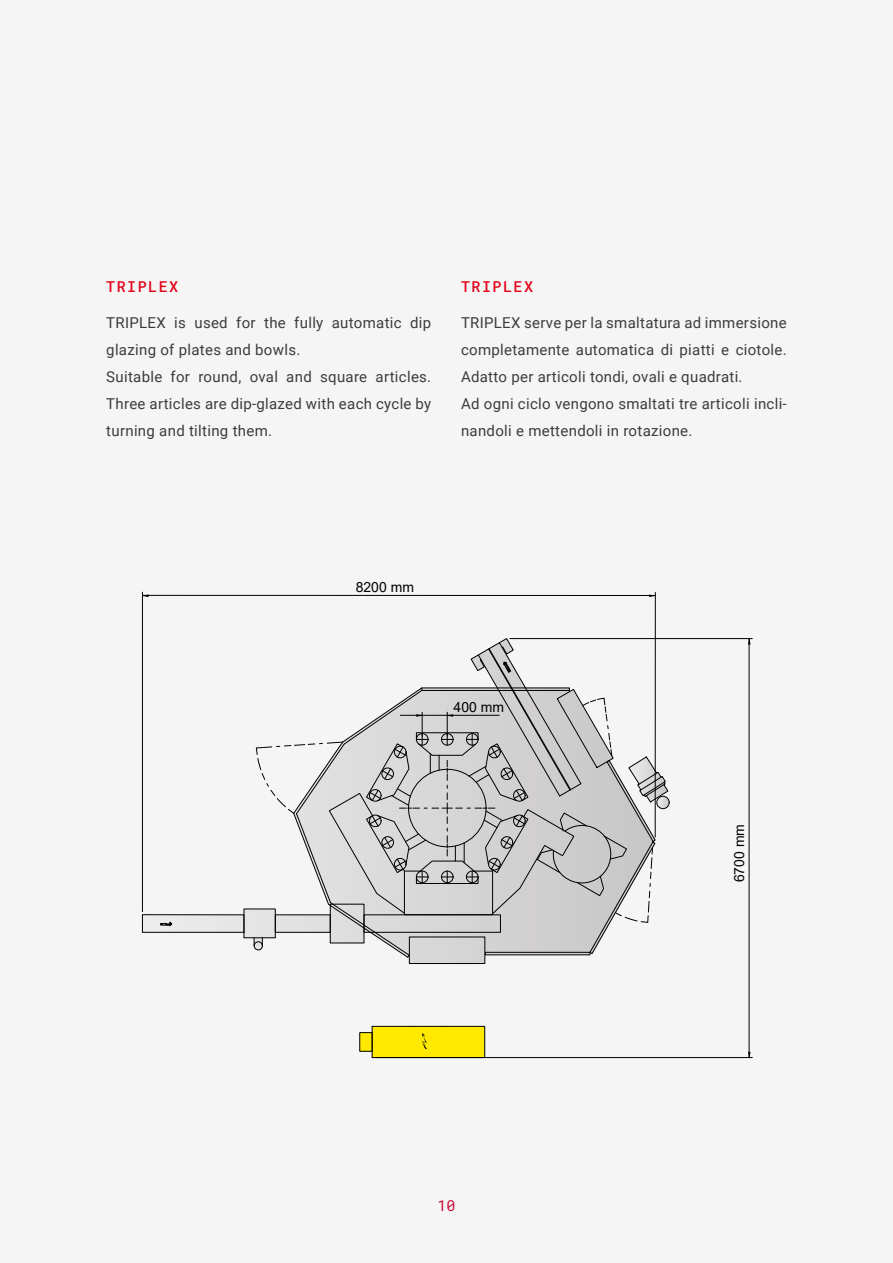
<style>
.page{position:relative;width:893px;height:1263px;background:#f5f5f5}
.page>*{position:absolute;margin:0;border:0;box-sizing:border-box;transform-origin:0 0}
.t1{font:15px/27px "Roboto";letter-spacing:.02em;color:#3c3c3a}
.t2{font:500 15px "Roboto Mono";letter-spacing:.1em;color:#e3061b}
.t3{font:15px "Roboto Mono";color:#cc1139}
.t4{font:13.95px "Arial";color:#000}
</style>
<div class="page">
<svg style="left:169px;top:908px;width:317px;height:55px"></svg>
<div style="left:142px;top:914px;width:102px;height:19px;border:1px solid #000"></div>
<div style="left:409px;top:937px;width:76px;height:27px;border:1px solid #000"></div>
<div style="left:360px;top:1026px;width:125px;height:31px;background:#ffe900"></div>
<hr style="left:372px;top:1057px;width:113px;height:1px;background:#000">
<hr style="left:410px;top:1026px;width:37px;height:1px;background:#000">
<div style="left:359px;top:1032px;width:13px;height:19px;border:1px solid #000"></div>
<hr style="left:372px;top:1026px;width:1px;height:31px;background:#000">
<hr style="left:447px;top:1026px;width:38px;height:1px;background:#000">
<svg style="left:160px;top:922px;width:12px;height:4px"></svg>
<hr style="left:142px;top:592px;width:1px;height:320px;background:#000">
<hr style="left:655px;top:592px;width:1px;height:245px;background:#000">
<hr style="left:143px;top:595px;width:512px;height:1px;background:#000">
<hr style="left:510px;top:638px;width:242px;height:1px;background:#000">
<hr style="left:375px;top:1057px;width:377px;height:1px;background:#000">
<hr style="left:749px;top:639px;width:1px;height:418px;background:#000">
<svg style="left:143px;top:594px;width:6px;height:3px"></svg>
<svg style="left:254px;top:638px;width:415px;height:320px"></svg>
<p class="t2" style="left:106px;top:276px;width:73px">TRIPLEX</p>
<p class="t1" style="left:106px;top:308px;width:326px">TRIPLEX is used for the fully automatic dip glazing of plates and bowls.<br>Suitable for round, oval and square articles.<br>Three articles are dip-glazed with each cycle by turning and tilting them.</p>
<p class="t2" style="left:461px;top:276px;width:73px">TRIPLEX</p>
<p class="t1" style="left:461px;top:308px;width:327px">TRIPLEX serve per la smaltatura ad immersione completamente automatica di piatti e ciotole.<br>Adatto per articoli tondi, ovali e quadrati.<br>Ad ogni ciclo vengono smaltati tre articoli incli&shy;nandoli e mettendoli in rotazione.</p>
<p class="t4" style="left:356px;top:577px;width:60px">8200 mm</p>
<p class="t4" style="left:454px;top:697px;width:52px">400 mm</p>
<p class="t4" style="left:730px;top:882px;width:60px;rotate:-90deg">6700 mm</p>
<p class="t3" style="left:437px;top:1195px;width:19px">10</p>
</div>
